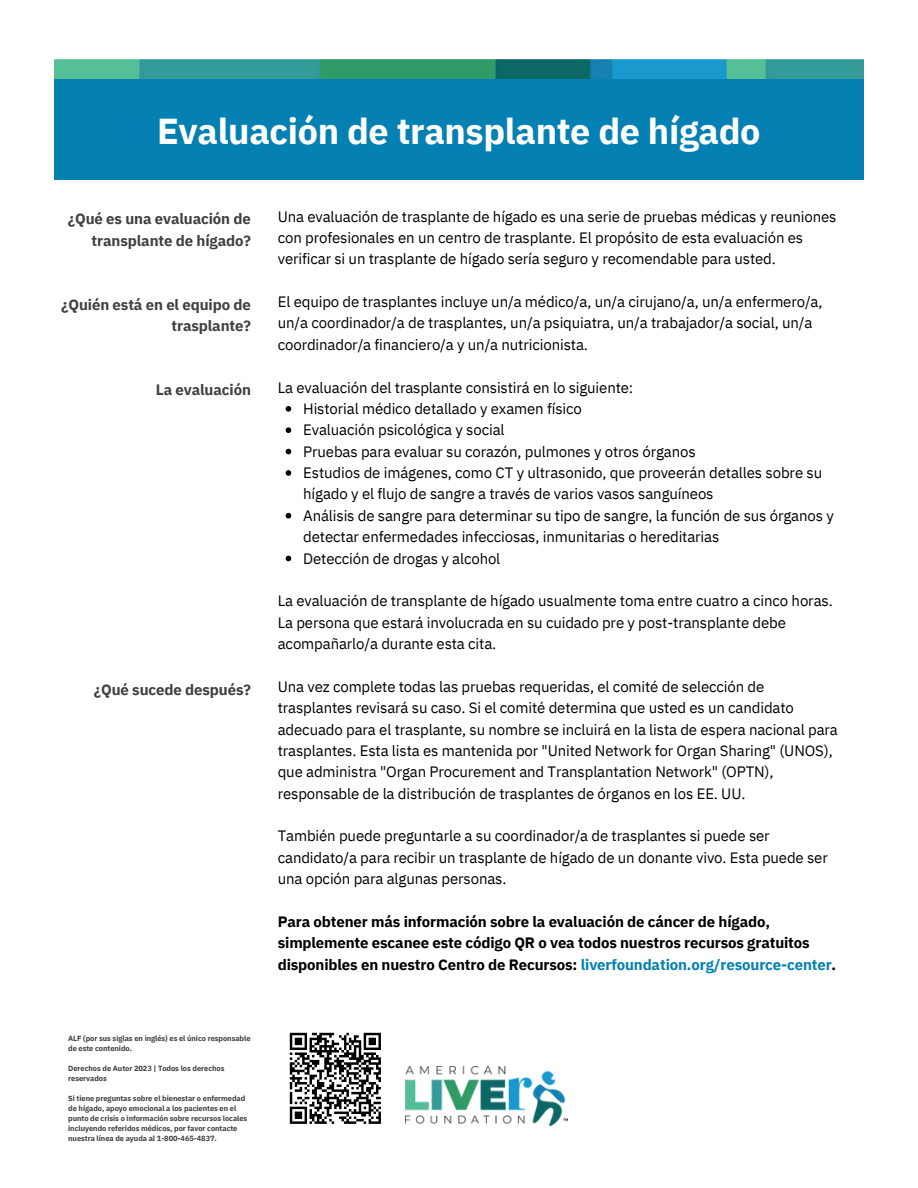
<style>
.page{position:relative;width:918px;height:1188px;background:#fff}
.page>*{position:absolute;margin:0;border:0;box-sizing:border-box;transform-origin:0 0}
.t1{font:700 36px "IBM Plex Sans";letter-spacing:-.01em;color:#fff}
.t2{font:15px/21.3px "IBM Plex Sans";letter-spacing:-.01em;color:#000}
.t3{font:700 15px/21.3px "IBM Plex Sans";letter-spacing:-.01em;color:#000}
.t4{font:700 15px/21.3px "IBM Plex Sans";letter-spacing:-.01em;color:#414042;text-align:right}
.t5{font:700 7.5px/10.1px "IBM Plex Sans";letter-spacing:-.01em;color:#414042}
.s1{color:#0481b2}
</style>
<div class="page">
<div style="left:54px;top:69px;width:809px;height:111px;background:#0481b2"></div>
<img style="left:54px;top:59px;width:809px;height:19px">
<img style="left:405px;top:1066px;width:162px;height:60px">
<svg style="left:289px;top:1032px;width:92px;height:92px"></svg>
<svg style="left:286px;top:406px;width:5px;height:6px"></svg>
<svg style="left:286px;top:427px;width:5px;height:6px"></svg>
<svg style="left:286px;top:449px;width:5px;height:5px"></svg>
<svg style="left:286px;top:470px;width:5px;height:6px"></svg>
<svg style="left:286px;top:513px;width:5px;height:6px"></svg>
<svg style="left:286px;top:556px;width:5px;height:5px"></svg>
<h1 class="t1" style="left:157px;top:102px;width:605px">Evaluación de transplante de hígado</h1>
<p class="t4" style="left:68px;top:207px;width:185px">¿Qué es una evaluación de transplante de hígado?</p>
<p class="t4" style="left:61px;top:293px;width:191px">¿Quién está en el equipo de trasplante?</p>
<p class="t4" style="left:156px;top:378px;width:97px">La evaluación</p>
<p class="t4" style="left:94px;top:677px;width:159px">¿Qué sucede después?</p>
<p class="t5" style="left:68px;top:1033px;width:184px">ALF (por sus siglas en inglés) es el único responsable de este contenido.</p>
<p class="t5" style="left:68px;top:1063px;width:158px">Derechos de Autor 2023 | Todos los derechos reservados</p>
<p class="t5" style="left:68px;top:1093px;width:181px">Si tiene preguntas sobre el bienestar o enfermedad de hígado, apoyo emocional a los pacientes en el punto de crisis o información sobre recursos locales incluyendo referidos médicos, por favor contacte nuestra línea de ayuda al 1-800-465-4837.</p>
<p class="t2" style="left:278px;top:204px;width:560px">Una evaluación de trasplante de hígado es una serie de pruebas médicas y reuniones con profesionales en un centro de trasplante. El propósito de esta evaluación es verificar si un trasplante de hígado sería seguro y recomendable para usted.</p>
<p class="t2" style="left:278px;top:290px;width:546px">El equipo de trasplantes incluye un/a médico/a, un/a cirujano/a, un/a enfermero/a, un/a coordinador/a de trasplantes, un/a psiquiatra, un/a trabajador/a social, un/a coordinador/a financiero/a y un/a nutricionista.</p>
<p class="t2" style="left:278px;top:375px;width:357px">La evaluación del trasplante consistirá en lo siguiente:</p>
<p class="t2" style="left:303px;top:397px;width:532px">Historial médico detallado y examen físico<br>Evaluación psicológica y social<br>Pruebas para evaluar su corazón, pulmones y otros órganos<br>Estudios de imágenes, como CT y ultrasonido, que proveerán detalles sobre su hígado y el flujo de sangre a través de varios vasos sanguíneos<br>Análisis de sangre para determinar su tipo de sangre, la función de sus órganos y detectar enfermedades infecciosas, inmunitarias o hereditarias<br>Detección de drogas y alcohol</p>
<p class="t2" style="left:278px;top:589px;width:557px">La evaluación de transplante de hígado usualmente toma entre cuatro a cinco horas.<br>La persona que estará involucrada en su cuidado pre y post-transplante debe acompañarlo/a durante esta cita.</p>
<p class="t2" style="left:278px;top:675px;width:562px">Una vez complete todas las pruebas requeridas, el comité de selección de trasplantes revisará su caso. Si el comité determina que usted es un candidato adecuado para el trasplante, su nombre se incluirá en la lista de espera nacional para trasplantes. Esta lista es mantenida por "United Network for Organ Sharing" (UNOS), que administra "Organ Procurement and Transplantation Network" (OPTN), responsable de la distribución de trasplantes de órganos en los EE. UU.</p>
<p class="t2" style="left:278px;top:824px;width:552px">También puede preguntarle a su coordinador/a de trasplantes si puede ser candidato/a para recibir un trasplante de hígado de un donante vivo. Esta puede ser una opción para algunas personas.</p>
<p class="t3" style="left:278px;top:910px;width:560px">Para obtener más información sobre la evaluación de cáncer de hígado, simplemente escanee este código QR o vea todos nuestros recursos gratuitos disponibles en nuestro Centro de Recursos: <span class="s1">liverfoundation.org/resource-center</span>.</p>
</div>
